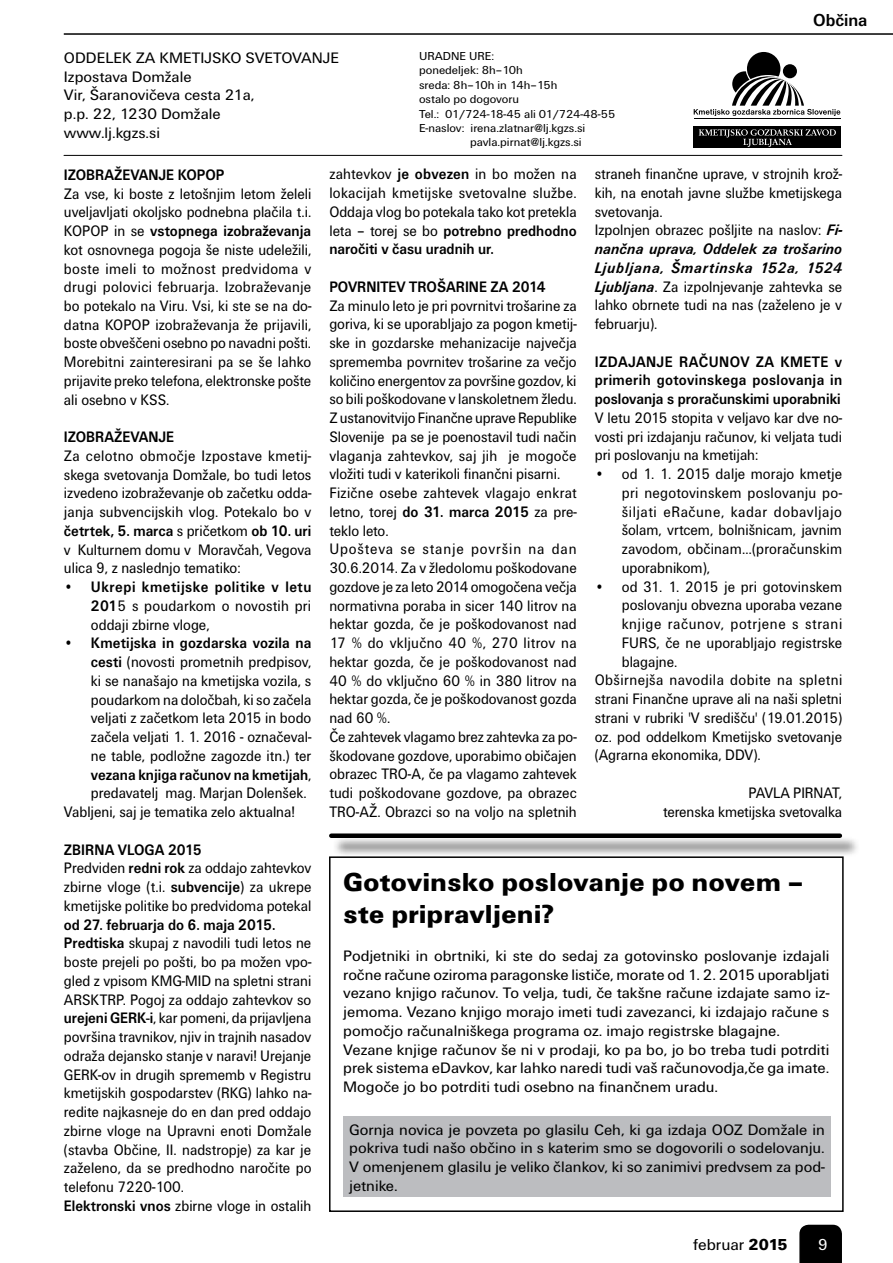
<style>
.page{position:relative;width:893px;height:1263px;background:#fff}
.page>*{position:absolute;margin:0;border:0;box-sizing:border-box;transform-origin:0 0}
.t1{font:27px/32.4px "Unitus TEE Blac";color:#000}
.t2{font:700 18px "Unitus TEE";color:#000;scale:.95 1}
.t3{font:16.5px "Unitus TEE";color:#000}
.t4{font:16.5px "Unitus TEE";color:#fff}
.t5{font:15.75px/18.8px "Unitus TEE";color:#000;text-align:justify;scale:.9 1}
.t6{font:15.75px/18.8px "Unitus TEE";color:#000}
.t7{font:700 15.75px/18.8px "Unitus TEE";color:#000;text-align:justify;scale:.9 1}
.t8{font:15.75px "Unitus TEE";letter-spacing:.03em;color:#000;scale:.9 1}
.t9{font:15.75px "Unitus TEE";letter-spacing:.04em;color:#000;scale:.9 1}
.t10{font:12px "Unitus TEE";color:#000}
.s1{font-weight:700}
.s2{font-weight:400}
.s3{font-weight:700;font-style:italic}
.s4{font-family:"Unitus TEE Blac"}
</style>
<div class="page">
<div style="left:693px;top:126px;width:148px;height:22px;background:#000"></div>
<hr style="left:694px;top:118px;width:146px;height:1px;background:#000">
<svg style="left:694px;top:52px;width:146px;height:64px"></svg>
<svg style="left:699px;top:129px;width:137px;height:18px"></svg>
<div style="left:331px;top:836px;width:528px;height:21px;background:#000;opacity:.75"></div>
<div style="left:331px;top:833px;width:509px;height:5px;background:#000"></div>
<hr style="left:64px;top:155px;width:778px;height:1px;background:#000">
<div style="left:343px;top:1117px;width:488px;height:80px;background:#bcbdc0"></div>
<div style="left:329px;top:856px;width:515px;height:356px;border:2px solid #000"></div>
<div style="left:799px;top:1225px;width:43px;height:38px;background:#000"></div>
<hr style="left:64px;top:33px;width:829px;height:2px;background:#000">
<p class="t6" style="left:64px;top:48px;width:277px">ODDELEK ZA KMETIJSKO SVETOVANJE<br>Izpostava Domžale<br>Vir, Šaranovičeva cesta 21a,<br>p.p. 22, 1230 Domžale<br>www.lj.kgzs.si</p>
<p class="t10" style="left:419px;top:49px;width:77px">URADNE URE:</p>
<p class="t10" style="left:419px;top:64px;width:105px">ponedeljek: 8h–10h</p>
<p class="t10" style="left:419px;top:78px;width:140px">sreda: 8h–10h in 14h–15h</p>
<p class="t10" style="left:419px;top:93px;width:102px">ostalo po dogovoru</p>
<p class="t10" style="left:419px;top:107px;width:198px">Tel.: 01/724-18-45 ali 01/724-48-55</p>
<p class="t10" style="left:419px;top:121px;width:168px">E-naslov: irena.zlatnar@lj.kgzs.si</p>
<p class="t10" style="left:470px;top:136px;width:113px">pavla.pirnat@lj.kgzs.si</p>
<p class="t2" style="left:813px;top:10px;width:59px">Občina</p>
<p class="t7" style="left:64px;top:165px;width:180px">IZOBRAŽEVANJE KOPOP</p>
<p class="t5" style="left:64px;top:184px;width:276px">Za vse, ki boste z letošnjim letom želeli uveljavljati okoljsko podnebna plačila t.i.<br>KOPOP in se <span class="s1">vstopnega izobraževanja </span>kot osnovnega pogoja še niste udeležili, boste imeli to možnost predvidoma v drugi polovici februarja. Izobraževanje bo potekalo na Viru. Vsi, ki ste se na do&shy;datna KOPOP izobraževanja že prijavili, boste obveščeni osebno po navadni pošti.<br>Morebitni zainteresirani pa se še lahko prijavite preko telefona, elektronske pošte ali osebno v KSS.</p>
<p class="t7" style="left:64px;top:428px;width:124px">IZOBRAŽEVANJE</p>
<p class="t5" style="left:64px;top:447px;width:276px">Za celotno območje Izpostave kmetij&shy;skega svetovanja Domžale, bo tudi letos izvedeno izobraževanje ob začetku odda&shy;janja subvencijskih vlog. Potekalo bo v <span class="s1">četrtek, 5. marca</span> s pričetkom <span class="s1">ob 10. uri </span>v Kulturnem domu v Moravčah, Vegova ulica 9, z naslednjo tematiko:</p>
<p class="t5" style="left:91px;top:578px;width:246px;text-indent:-27px"><span class="s1">• Ukrepi kmetijske politike v letu 201</span>5 s poudarkom o novostih pri oddaji zbirne vloge,</p>
<p class="t7" style="left:64px;top:634px;width:277px">• Kmetijska in gozdarska vozila na</p>
<p class="t5" style="left:91px;top:653px;width:246px"><span class="s1">cesti</span> (novosti prometnih predpisov,</p>
<p class="t5" style="left:91px;top:671px;width:246px">ki se nanašajo na kmetijska vozila, s</p>
<p class="t5" style="left:91px;top:690px;width:246px">poudarkom na določbah, ki so začela</p>
<p class="t5" style="left:91px;top:709px;width:246px">veljati z začetkom leta 2015 in bodo</p>
<p class="t5" style="left:91px;top:728px;width:246px">začela veljati 1. 1. 2016 - označeval-</p>
<p class="t5" style="left:91px;top:746px;width:246px">ne table, podložne zagozde itn.) ter</p>
<p class="t7" style="left:91px;top:765px;width:246px">vezana knjiga računov na kmetijah<span class="s2">,</span></p>
<p class="t5" style="left:91px;top:784px;width:241px">predavatelj mag. Marjan Dolenšek.</p>
<p class="t5" style="left:64px;top:803px;width:258px">Vabljeni, saj je tematika zelo aktualna!</p>
<p class="t5" style="left:64px;top:840px;width:276px;text-align:left"><span class="s1">ZBIRNA VLOGA 2015<br></span>Predviden <span class="s1">redni rok</span> za oddajo zahtevkov zbirne vloge (t.i. <span class="s1">subvencije</span>) za ukrepe kmetijske politike bo predvidoma potekal</p>
<p class="t5" style="left:64px;top:915px;width:277px;text-align:left"><span class="s1">od 27. februarja do 6. maja 2015.<br>Predtiska</span> skupaj z navodili tudi letos ne boste prejeli po pošti, bo pa možen vpo&shy;gled z vpisom KMG-MID na spletni strani ARSKTRP. Pogoj za oddajo zahtevkov so <span class="s1">urejeni GERK-i</span>, kar pomeni, da prijavljena površina travnikov, njiv in trajnih nasadov odraža dejansko stanje v naravi! Urejanje GERK-ov in drugih sprememb v Registru kmetijskih gospodarstev (RKG) lahko na&shy;redite najkasneje do en dan pred oddajo zbirne vloge na Upravni enoti Domžale (stavba Občine, II. nadstropje) za kar je zaželeno, da se predhodno naročite po telefonu 7220-100.<br><span class="s1">Elektronski vnos</span> zbirne vloge in ostalih</p>
<p class="t5" style="left:329px;top:165px;width:276px">zahtevkov <span class="s1">je obvezen</span> in bo možen na lokacijah kmetijske svetovalne službe.<br>Oddaja vlog bo potekala tako kot pretekla leta – torej se bo <span class="s1">potrebno predhodno naročiti v času uradnih ur.</span></p>
<p class="t7" style="left:329px;top:277px;width:242px">POVRNITEV TROŠARINE ZA 2014</p>
<p class="t5" style="left:329px;top:296px;width:276px;text-align:left">Za minulo leto je pri povrnitvi trošarine za goriva, ki se uporabljajo za pogon kmetij&shy;ske in gozdarske mehanizacije največja sprememba povrnitev trošarine za večjo količino energentov za površine gozdov, ki so bili poškodovane v lanskoletnem žledu.<br>Z ustanovitvijo Finančne uprave Republike Slovenije pa se je poenostavil tudi način vlaganja zahtevkov, saj jih je mogoče vložiti tudi v katerikoli finančni pisarni.<br>Fizične osebe zahtevek vlagajo enkrat letno, torej <span class="s1">do 31. marca 2015</span> za pre&shy;teklo leto.<br>Upošteva se stanje površin na dan 30.6.2014. Za v žledolomu poškodovane gozdove je za leto 2014 omogočena večja normativna poraba in sicer 140 litrov na hektar gozda, če je poškodovanost nad 17 % do vključno 40 %, 270 litrov na hektar gozda, če je poškodovanost nad 40 % do vključno 60 % in 380 litrov na hektar gozda, če je poškodovanost gozda nad 60 %.<br>Če zahtevek vlagamo brez zahtevka za po&shy;škodovane gozdove, uporabimo običajen obrazec TRO-A, če pa vlagamo zahtevek tudi poškodovane gozdove, pa obrazec TRO-AŽ. Obrazci so na voljo na spletnih</p>
<p class="t5" style="left:595px;top:165px;width:277px;text-align:left">straneh finančne uprave, v strojnih krož&shy;kih, na enotah javne službe kmetijskega svetovanja.<br>Izpolnjen obrazec pošljite na naslov: <span class="s3">Fi&shy;nančna uprava, Oddelek za trošarino Ljubljana, Šmartinska 152a, 1524<br>Ljubljana</span>. Za izpolnjevanje zahtevka se lahko obrnete tudi na nas (zaželeno je v februarju).</p>
<p class="t7" style="left:595px;top:352px;width:277px">IZDAJANJE RAČUNOV ZA KMETE v primerih gotovinskega poslovanja in poslovanja s proračunskimi uporabniki</p>
<p class="t5" style="left:595px;top:408px;width:276px">V letu 2015 stopita v veljavo kar dve no&shy;vosti pri izdajanju računov, ki veljata tudi pri poslovanju na kmetijah:</p>
<p class="t5" style="left:622px;top:465px;width:246px;text-indent:-27px">• od 1. 1. 2015 dalje morajo kmetje pri negotovinskem poslovanju po&shy;šiljati eRačune, kadar dobavljajo šolam, vrtcem, bolnišnicam, javnim zavodom, občinam…(proračunskim uporabnikom),</p>
<p class="t5" style="left:595px;top:577px;width:276px">• od 31. 1. 2015 je pri gotovinskem</p>
<p class="t5" style="left:622px;top:596px;width:246px">poslovanju obvezna uporaba vezane</p>
<p class="t9" style="left:622px;top:615px;width:247px">knjige računov, potrjene s strani</p>
<p class="t5" style="left:622px;top:633px;width:246px">FURS, če ne uporabljajo registrske</p>
<p class="t5" style="left:622px;top:652px;width:63px">blagajne.</p>
<p class="t8" style="left:595px;top:671px;width:277px">Obširnejša navodila dobite na spletni</p>
<p class="t5" style="left:595px;top:690px;width:276px">strani Finančne uprave ali na naši spletni</p>
<p class="t5" style="left:595px;top:708px;width:276px">strani v rubriki 'V središču' (19.01.2015)</p>
<p class="t5" style="left:595px;top:727px;width:276px">oz. pod oddelkom Kmetijsko svetovanje</p>
<p class="t5" style="left:595px;top:746px;width:186px">(Agrarna ekonomika, DDV).</p>
<p class="t5" style="left:663px;top:783px;width:200px;text-align:right">PAVLA PIRNAT,<br>terenska kmetijska svetovalka</p>
<h1 class="t1" style="left:343px;top:866px;width:462px">Gotovinsko poslovanje po novem – ste pripravljeni?</h1>
<p class="t6" style="left:343px;top:946px;width:488px">Podjetniki in obrtniki, ki ste do sedaj za gotovinsko poslovanje izdajali ročne račune oziroma paragonske lističe, morate od 1. 2. 2015 uporabljati vezano knjigo računov. To velja, tudi, če takšne račune izdajate samo iz&shy;jemoma. Vezano knjigo morajo imeti tudi zavezanci, ki izdajajo račune s pomočjo računalniškega programa oz. imajo registrske blagajne.<br>Vezane knjige računov še ni v prodaji, ko pa bo, jo bo treba tudi potrditi prek sistema eDavkov, kar lahko naredi tudi vaš računovodja,če ga imate.<br>Mogoče jo bo potrditi tudi osebno na finančnem uradu.</p>
<p class="t6" style="left:349px;top:1120px;width:477px;text-align:justify">Gornja novica je povzeta po glasilu Ceh, ki ga izdaja OOZ Domžale in pokriva tudi našo občino in s katerim smo se dogovorili o sodelovanju.<br>V omenjenem glasilu je veliko člankov, ki so zanimivi predvsem za pod&shy;jetnike.</p>
<p class="t3" style="left:693px;top:1235px;width:96px">februar <span class="s4">2015</span></p>
<p class="t4" style="left:818px;top:1235px;width:12px">9</p>
</div>
